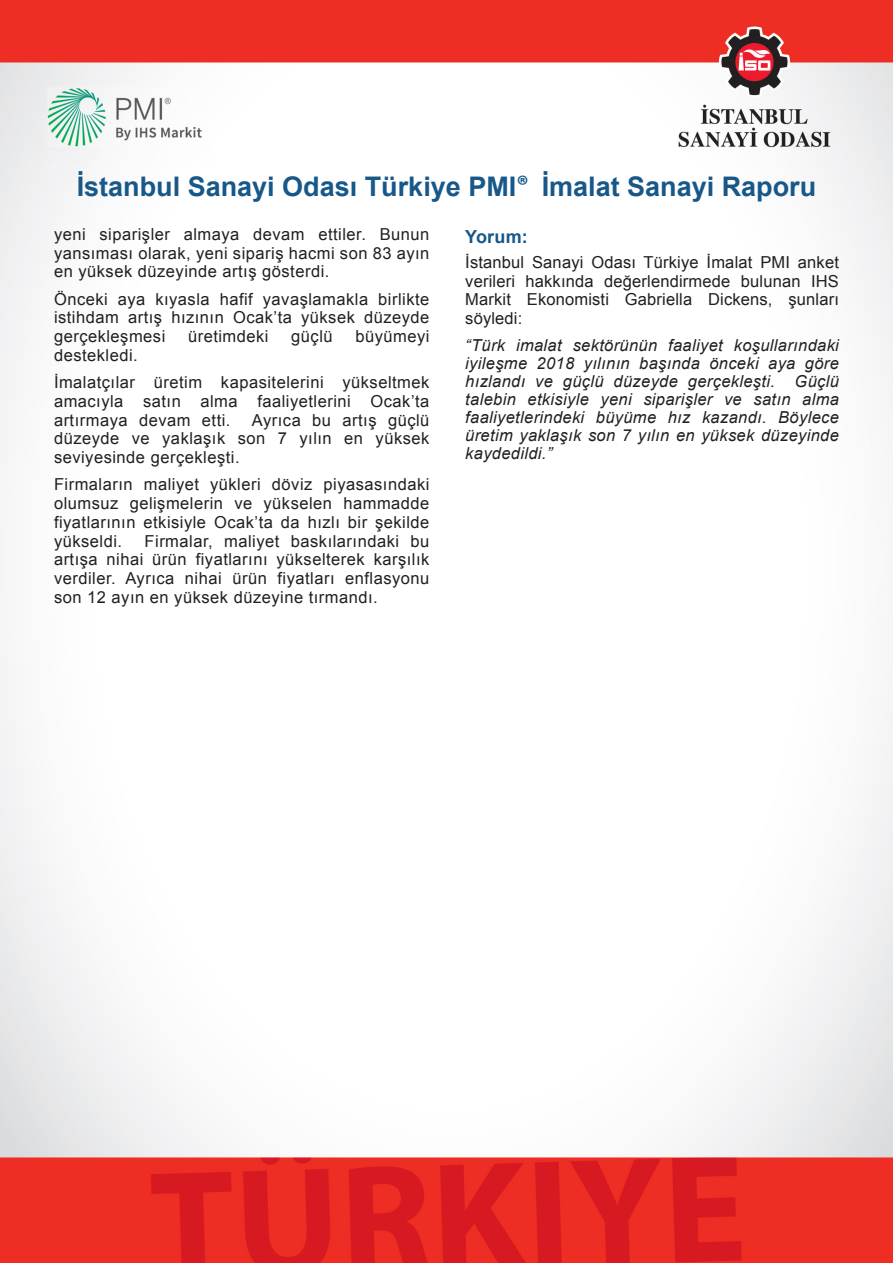
<style>
.page{position:relative;width:893px;height:1263px;background:#fff}
.page>*{position:absolute;margin:0;border:0;box-sizing:border-box;transform-origin:0 0}
.t1{font:700 27px "Arial";color:#175889}
.P1_Subheader{font:700 18px "Arial";letter-spacing:.01em;color:#175889}
.P1_Body_text{font:16.5px/18.8px "Arial";letter-spacing:.03em;color:#231f20;text-align:justify}
.P1_comment{font:italic 16.5px/18px "Arial";letter-spacing:.02em;color:#231f20;text-align:justify}
.s1{font-family:"Myriad Pro"}
</style>
<div class="page">
<img style="left:0;top:0;width:893px;height:1263px">
<h1 class="t1" style="left:77px;top:168px;width:741px">İstanbul Sanayi Odası Türkiye PMI<span class="s1">®</span> İmalat Sanayi Raporu</h1>
<p class="P1_Body_text" style="left:54px;top:225px;width:377px">yeni siparişler almaya devam ettiler. Bunun yansıması olarak, yeni sipariş hacmi son 83 ayın en yüksek düzeyinde artış gösterdi.</p>
<p class="P1_Body_text" style="left:54px;top:290px;width:377px">Önceki aya kıyasla hafif yavaşlamakla birlikte istihdam artış hızının Ocak’ta yüksek düzeyde gerçekleşmesi</p>
<p class="P1_Subheader" style="left:465px;top:225px;width:64px">Yorum:</p>
<p class="P1_Body_text" style="left:465px;top:253px;width:375px">İstanbul Sanayi Odası Türkiye İmalat PMI anket verileri hakkında değerlendirmede bulunan IHS Markit Ekonomisti Gabriella Dickens, şunları söyledi:</p>
<p class="P1_comment" style="left:465px;top:336px;width:375px">“Türk imalat sektörünün faaliyet koşullarındaki iyileşme 2018 yılının başında önceki aya göre hızlandı ve güçlü düzeyde gerçekleşti. Güçlü talebin etkisiyle yeni siparişler ve satın alma faaliyetlerindeki büyüme hız kazandı. Böylece üretim yaklaşık son 7 yılın en yüksek düzeyinde kaydedildi.”</p>
<p class="P1_Body_text" style="left:188px;top:327px;width:82px">üretimdeki</p>
<p class="P1_Body_text" style="left:291px;top:327px;width:43px">güçlü</p>
<p class="P1_Body_text" style="left:355px;top:327px;width:76px">büyümeyi</p>
<p class="P1_Body_text" style="left:54px;top:346px;width:85px">destekledi.</p>
<p class="P1_Body_text" style="left:54px;top:373px;width:377px">İmalatçılar üretim kapasitelerini yükseltmek amacıyla satın alma faaliyetlerini Ocak’ta artırmaya devam etti.</p>
<p class="P1_Body_text" style="left:54px;top:411px;width:377px;text-indent:198px">Ayrıca bu artış güçlü düzeyde ve yaklaşık son 7 yılın en yüksek seviyesinde gerçekleşti.</p>
<p class="P1_Body_text" style="left:54px;top:475px;width:377px">Firmaların maliyet yükleri döviz piyasasındaki olumsuz gelişmelerin ve yükselen hammadde fiyatlarının etkisiyle Ocak’ta da hızlı bir şekilde yükseldi.</p>
<p class="P1_Body_text" style="left:54px;top:532px;width:377px;text-indent:91px">Firmalar, maliyet baskılarındaki bu artışa nihai ürün fiyatlarını yükselterek karşılık verdiler. Ayrıca nihai ürün fiyatları enflasyonu son 12 ayın en yüksek düzeyine tırmandı.</p>
</div>
